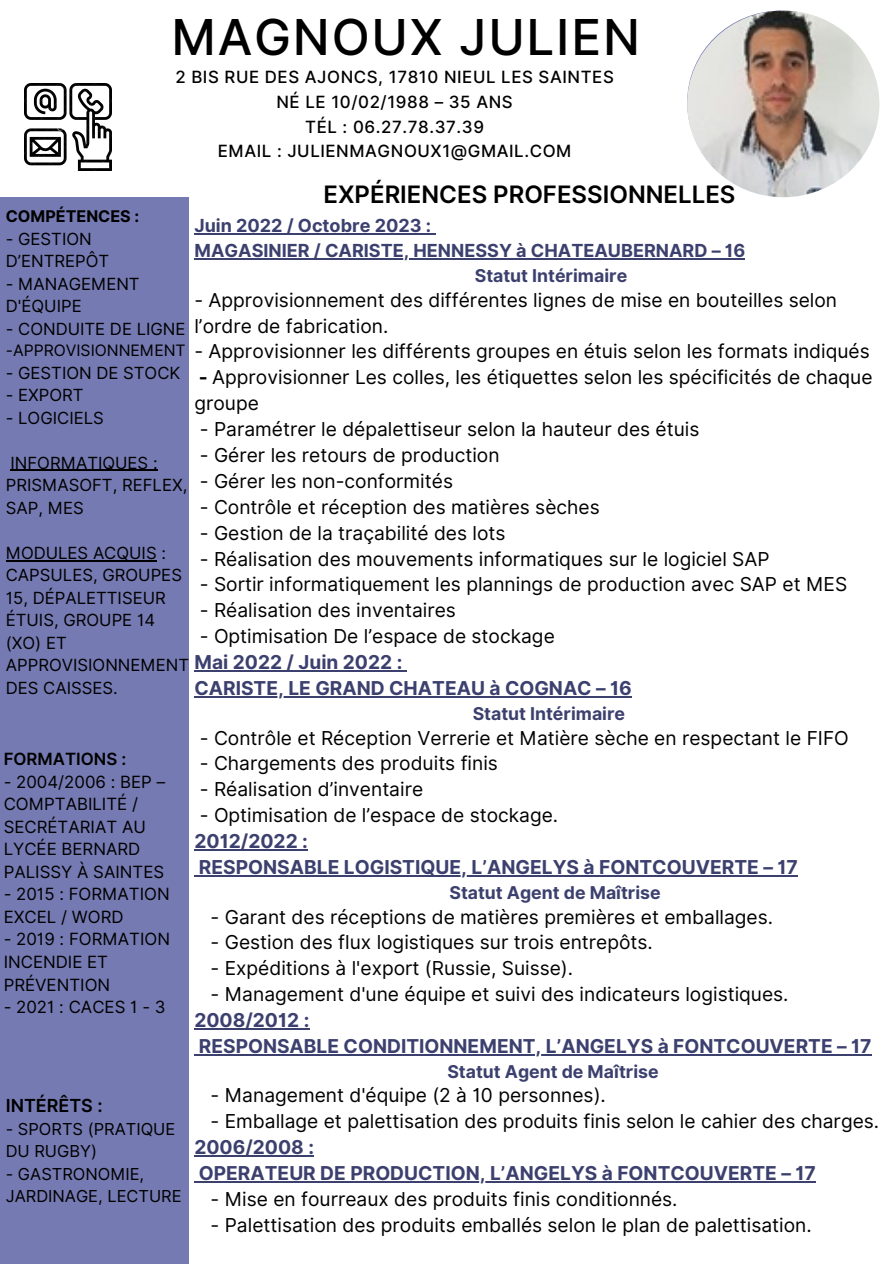
<style>
.page{position:relative;width:894px;height:1264px;background:#fff}
.page>*{position:absolute;margin:0;border:0;box-sizing:border-box;transform-origin:0 0}
.t1{font:500 49.5px "Inter";letter-spacing:.035em;color:#000}
.t2{font:600 24px "Inter";color:#000}
.t3{font:19.2px/25.8px "Inter";color:#000}
.t4{font:700 19.2px "Inter";color:#3c406e}
.t5{font:700 18px "Inter";color:#3c406e}
.t6{font:600 18px "Inter";color:#000}
.t7{font:700 17.7px "Inter";color:#3c406e}
.t8{font:16.8px/22.5px "Inter";color:#000}
.t9{font:500 16.8px "Inter";letter-spacing:.035em;color:#000}
.t10{font:600 16.8px "Inter";color:#000}
.t11{font:16.65px/22.5px "Inter";color:#000}
.t12{font:16.5px/22.5px "Inter";color:#000}
.t13{font:700 16.05px "Inter";color:#000}
.t14{font:15.75px "Inter";color:#000}
.s1{font-weight:700}
</style>
<div class="page">
<svg style="left:687px;top:11px;width:187px;height:183px"></svg>
<img style="left:687px;top:11px;width:192px;height:186px;border-radius:50%">
<div style="left:0;top:197px;width:188px;height:1066px;background:#757ab2"></div>
<hr style="left:194px;top:233px;width:237px;height:2px;background:#3c406e">
<hr style="left:194px;top:258px;width:551px;height:1px;background:#3c406e">
<hr style="left:194px;top:670px;width:208px;height:1px;background:#3c406e">
<hr style="left:194px;top:696px;width:437px;height:1px;background:#3c406e">
<hr style="left:194px;top:849px;width:114px;height:1px;background:#3c406e">
<hr style="left:199px;top:875px;width:598px;height:1px;background:#3c406e">
<hr style="left:194px;top:1028px;width:115px;height:1px;background:#3c406e">
<hr style="left:199px;top:1054px;width:672px;height:1px;background:#3c406e">
<hr style="left:194px;top:1155px;width:120px;height:1px;background:#3c406e">
<hr style="left:199px;top:1181px;width:616px;height:1px;background:#3c406e">
<img style="left:25px;top:84px;width:87px;height:87px">
<hr style="left:10px;top:470px;width:147px;height:1px;background:#000">
<hr style="left:6px;top:560px;width:151px;height:1px;background:#000">
<p class="t1" style="left:171px;top:7px;width:469px">MAGNOUX JULIEN</p>
<p class="t9" style="left:175px;top:67px;width:440px">2 BIS RUE DES AJONCS, 17810 NIEUL LES SAINTES</p>
<p class="t9" style="left:276px;top:92px;width:238px">NÉ LE 10/02/1988 – 35 ANS</p>
<p class="t9" style="left:305px;top:116px;width:180px">TÉL : 06.27.78.37.39</p>
<p class="t9" style="left:218px;top:141px;width:355px">EMAIL : JULIENMAGNOUX1@GMAIL.COM</p>
<p class="t2" style="left:323px;top:179px;width:413px">EXPÉRIENCES PROFESSIONNELLES</p>
<p class="t13" style="left:6px;top:207px;width:135px">COMPÉTENCES :</p>
<p class="t11" style="left:6px;top:227px;width:105px">- GESTION<br>D’ENTREPÔT</p>
<p class="t11" style="left:6px;top:272px;width:135px">- MANAGEMENT<br>D'ÉQUIPE</p>
<p class="t11" style="left:6px;top:317px;width:181px">- CONDUITE DE LIGNE</p>
<p class="t14" style="left:6px;top:341px;width:181px">-APPROVISIONNEMENT</p>
<p class="t11" style="left:6px;top:361px;width:176px">- GESTION DE STOCK</p>
<p class="t11" style="left:6px;top:384px;width:79px">- EXPORT</p>
<p class="t11" style="left:6px;top:406px;width:99px">- LOGICIELS</p>
<p class="t11" style="left:6px;top:451px;width:183px">INFORMATIQUES :<br>PRISMASOFT, REFLEX,<br>SAP, MES</p>
<p class="t11" style="left:6px;top:541px;width:178px">MODULES ACQUIS :<br>CAPSULES, GROUPES<br>15, DÉPALETTISEUR<br>ÉTUIS, GROUPE 14 (XO) ET</p>
<p class="t11" style="left:6px;top:654px;width:185px">APPROVISIONNEMENT<br>DES CAISSES.</p>
<p class="t5" style="left:194px;top:215px;width:238px">Juin 2022 / Octobre 2023 :</p>
<p class="t5" style="left:194px;top:240px;width:552px">MAGASINIER / CARISTE, HENNESSY à CHATEAUBERNARD – 16</p>
<p class="t7" style="left:474px;top:265px;width:154px">Statut Intérimaire</p>
<p class="t3" style="left:194px;top:287px;width:644px">- Approvisionnement des différentes lignes de mise en bouteilles selon l’ordre de fabrication.</p>
<p class="t3" style="left:194px;top:338px;width:676px">- Approvisionner les différents groupes en étuis selon les formats indiqués</p>
<p class="t3" style="left:194px;top:364px;width:679px"><span class="s1">-</span> Approvisionner Les colles, les étiquettes selon les spécificités de chaque groupe</p>
<p class="t3" style="left:200px;top:416px;width:501px">- Paramétrer le dépalettiseur selon la hauteur des étuis</p>
<p class="t3" style="left:200px;top:442px;width:301px">- Gérer les retours de production</p>
<p class="t3" style="left:200px;top:468px;width:254px">- Gérer les non-conformités</p>
<p class="t3" style="left:200px;top:494px;width:401px">- Contrôle et réception des matières sèches</p>
<p class="t3" style="left:200px;top:520px;width:307px">- Gestion de la traçabilité des lots</p>
<p class="t3" style="left:200px;top:545px;width:571px">- Réalisation des mouvements informatiques sur le logiciel SAP</p>
<p class="t3" style="left:200px;top:571px;width:648px">- Sortir informatiquement les plannings de production avec SAP et MES</p>
<p class="t3" style="left:200px;top:597px;width:257px">- Réalisation des inventaires</p>
<p class="t3" style="left:200px;top:623px;width:356px">- Optimisation De l’espace de stockage</p>
<p class="t4" style="left:194px;top:650px;width:209px">Mai 2022 / Juin 2022 :</p>
<p class="t4" style="left:194px;top:676px;width:439px">CARISTE, LE GRAND CHATEAU à COGNAC – 16</p>
<p class="t7" style="left:472px;top:702px;width:154px">Statut Intérimaire</p>
<p class="t3" style="left:200px;top:724px;width:650px">- Contrôle et Réception Verrerie et Matière sèche en respectant le FIFO</p>
<p class="t3" style="left:200px;top:750px;width:299px">- Chargements des produits finis</p>
<p class="t3" style="left:200px;top:776px;width:225px">- Réalisation d’inventaire</p>
<p class="t3" style="left:200px;top:802px;width:360px">- Optimisation de l’espace de stockage.</p>
<p class="t4" style="left:194px;top:829px;width:115px">2012/2022 :</p>
<p class="t4" style="left:199px;top:855px;width:600px">RESPONSABLE LOGISTIQUE, L’ANGELYS à FONTCOUVERTE – 17</p>
<p class="t7" style="left:449px;top:881px;width:213px">Statut Agent de Maîtrise</p>
<p class="t3" style="left:210px;top:903px;width:563px">- Garant des réceptions de matières premières et emballages.</p>
<p class="t3" style="left:210px;top:929px;width:443px">- Gestion des flux logistiques sur trois entrepôts.</p>
<p class="t3" style="left:210px;top:955px;width:364px">- Expéditions à l'export (Russie, Suisse).</p>
<p class="t3" style="left:210px;top:981px;width:579px">- Management d'une équipe et suivi des indicateurs logistiques.</p>
<p class="t4" style="left:194px;top:1008px;width:116px">2008/2012 :</p>
<p class="t4" style="left:199px;top:1034px;width:674px">RESPONSABLE CONDITIONNEMENT, L’ANGELYS à FONTCOUVERTE – 17</p>
<p class="t7" style="left:447px;top:1060px;width:213px">Statut Agent de Maîtrise</p>
<p class="t3" style="left:210px;top:1082px;width:396px">- Management d'équipe (2 à 10 personnes).</p>
<p class="t3" style="left:210px;top:1108px;width:670px">- Emballage et palettisation des produits finis selon le cahier des charges.</p>
<p class="t4" style="left:194px;top:1135px;width:121px">2006/2008 :</p>
<p class="t4" style="left:199px;top:1161px;width:618px">OPERATEUR DE PRODUCTION, L’ANGELYS à FONTCOUVERTE – 17</p>
<p class="t3" style="left:210px;top:1186px;width:468px">- Mise en fourreaux des produits finis conditionnés.</p>
<p class="t3" style="left:210px;top:1211px;width:602px">- Palettisation des produits emballés selon le plan de palettisation.</p>
<p class="t10" style="left:4px;top:749px;width:124px">FORMATIONS :</p>
<p class="t8" style="left:4px;top:770px;width:163px">- 2004/2006 : BEP –<br>COMPTABILITÉ /<br>SECRÉTARIAT AU<br>LYCÉE BERNARD<br>PALISSY À SAINTES</p>
<p class="t8" style="left:4px;top:883px;width:167px">- 2015 : FORMATION<br>EXCEL / WORD</p>
<p class="t8" style="left:4px;top:928px;width:168px">- 2019 : FORMATION<br>INCENDIE ET<br>PRÉVENTION</p>
<p class="t8" style="left:4px;top:995px;width:163px">- 2021 : CACES 1 - 3</p>
<p class="t6" style="left:6px;top:1094px;width:98px">INTÉRÊTS :</p>
<p class="t12" style="left:6px;top:1117px;width:171px">- SPORTS (PRATIQUE<br>DU RUGBY)</p>
<p class="t12" style="left:6px;top:1162px;width:177px">- GASTRONOMIE,<br>JARDINAGE, LECTURE</p>
</div>
